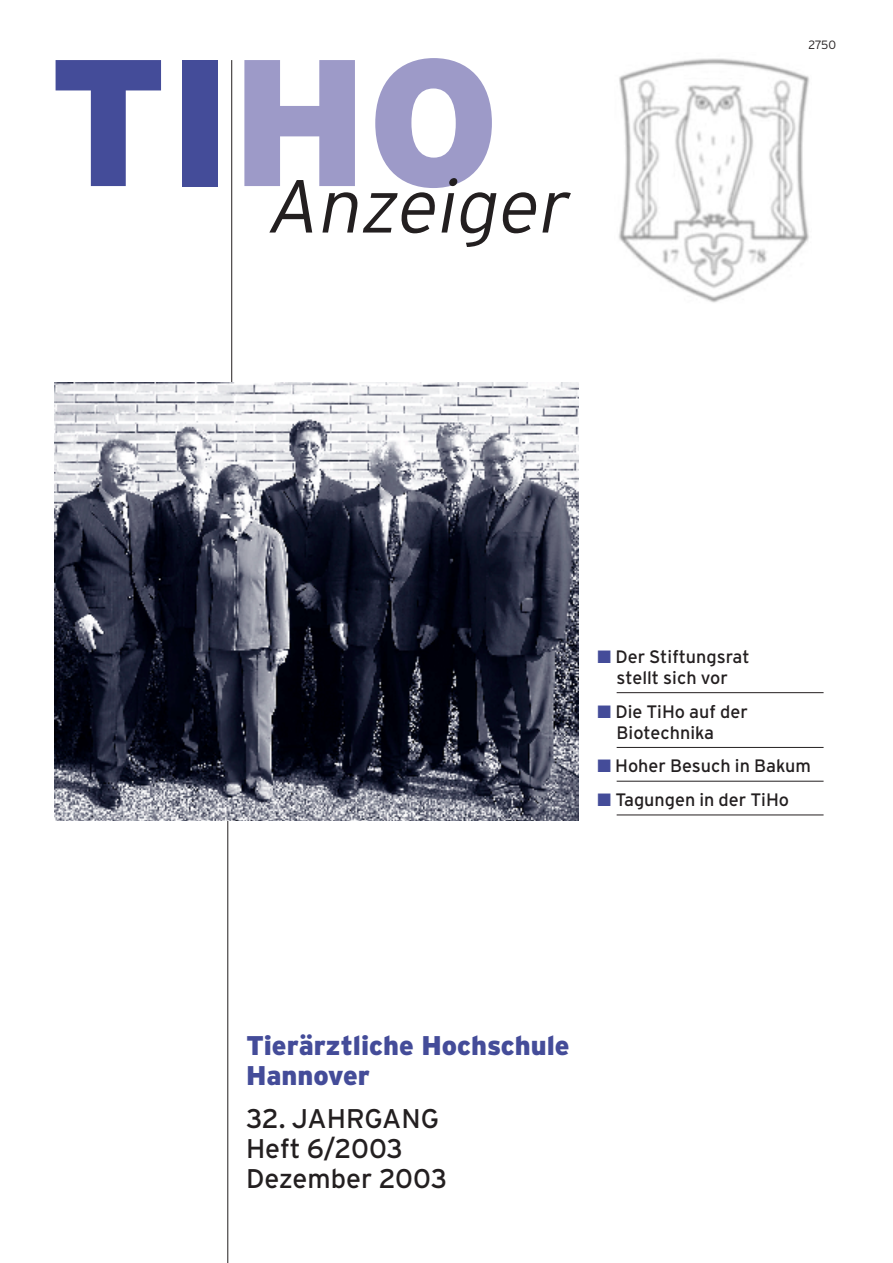
<style>
.page{position:relative;width:893px;height:1263px;background:#fff}
.page>*{position:absolute;margin:0;border:0;box-sizing:border-box;transform-origin:0 0}
.t1{font:900 180px "Interstate";color:#444c99}
.t2{font:italic 300 75px "Interstate";color:#231f20}
.t3{font:27px/30px "Interstate";color:#231f20}
.t4{font:900 27px/30px "Interstate";color:#444c99}
.t5{font:18px/21px "Interstate";color:#231f20}
.t6{font:300 12px "Interstate";color:#231f20}
.s1{color:#9d9ac8}
</style>
<div class="page">
<hr style="left:227px;top:821px;width:1px;height:442px;background:#231f20">
<hr style="left:231px;top:60px;width:1px;height:335px;background:#231f20">
<img style="left:618px;top:58px;width:192px;height:245px">
<hr style="left:617px;top:692px;width:207px;height:1px;background:#231f20">
<hr style="left:617px;top:747px;width:207px;height:1px;background:#231f20">
<hr style="left:617px;top:781px;width:207px;height:1px;background:#231f20">
<hr style="left:617px;top:815px;width:207px;height:1px;background:#231f20">
<img style="left:55px;top:382px;width:523px;height:439px">
<h1 class="t1" style="left:48px;top:20px;width:453px">TI<span class="s1">HO</span></h1>
<h2 class="t2" style="left:265px;top:164px;width:317px">Anzeiger</h2>
<p class="t6" style="left:809px;top:38px;width:29px">2750</p>
<p class="t5" style="left:615px;top:646px;width:136px">Der Stiftungsrat stellt sich vor</p>
<p class="t5" style="left:615px;top:701px;width:134px">Die TiHo auf der<br>Biotechnika</p>
<p class="t5" style="left:615px;top:749px;width:197px;line-height:33.8px">Hoher Besuch in Bakum<br>Tagungen in der TiHo</p>
<h3 class="t4" style="left:246px;top:1030px;width:325px">Tierärztliche Hochschule<br>Hannover</h3>
<h3 class="t3" style="left:246px;top:1103px;width:203px">32. JAHRGANG<br>Heft 6/2003<br>Dezember 2003</h3>
</div>
